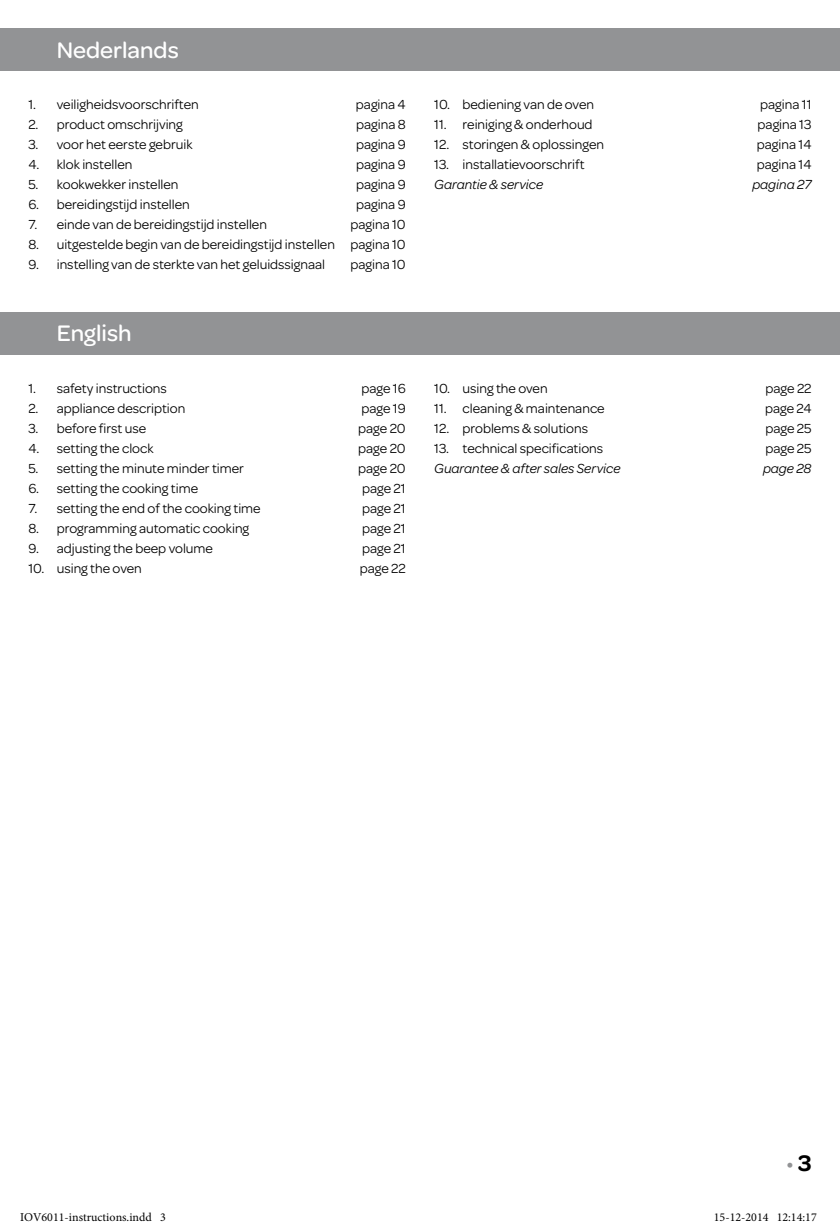
<style>
.page{position:relative;width:840px;height:1227px;background:#fff}
.page>*{position:absolute;margin:0;border:0;box-sizing:border-box;transform-origin:0 0}
.t1{font:500 24px "Omnes";color:#fff}
.t2{font:24px "Omnes";color:#929395}
.t3{font:14px "Omnes";color:#000}
.t4{font:italic 14px "Omnes";color:#000}
.t5{font:12px "Minion Pro";color:#000}
.s1{font-weight:600;color:#000}
</style>
<div class="page">
<div style="left:0;top:28px;width:839px;height:43px;background:#929395"></div>
<div style="left:0;top:312px;width:839px;height:42px;background:#929395"></div>
<h1 class="t1" style="left:57px;top:33px;width:123px">Nederlands</h1>
<p class="t3" style="left:28px;top:95px;width:172px">1. veiligheidsvoorschriften</p>
<p class="t3" style="left:356px;top:95px;width:51px">pagina 4</p>
<p class="t3" style="left:28px;top:115px;width:156px">2. product omschrijving</p>
<p class="t3" style="left:356px;top:115px;width:51px">pagina 8</p>
<p class="t3" style="left:28px;top:135px;width:165px">3. voor het eerste gebruik</p>
<p class="t3" style="left:356px;top:135px;width:51px">pagina 9</p>
<p class="t3" style="left:28px;top:155px;width:105px">4. klok instellen</p>
<p class="t3" style="left:356px;top:155px;width:51px">pagina 9</p>
<p class="t3" style="left:28px;top:175px;width:152px">5. kookwekker instellen</p>
<p class="t3" style="left:356px;top:175px;width:51px">pagina 9</p>
<p class="t3" style="left:28px;top:195px;width:163px">6. bereidingstijd instellen</p>
<p class="t3" style="left:356px;top:195px;width:51px">pagina 9</p>
<p class="t3" style="left:28px;top:215px;width:240px">7. einde van de bereidingstijd instellen</p>
<p class="t3" style="left:350px;top:215px;width:57px">pagina 10</p>
<p class="t3" style="left:28px;top:235px;width:379px">8. uitgestelde begin van de bereidingstijd instellen pagina 10</p>
<p class="t3" style="left:28px;top:255px;width:298px">9. instelling van de sterkte van het geluidssignaal</p>
<p class="t3" style="left:350px;top:255px;width:57px">pagina 10</p>
<h1 class="t1" style="left:57px;top:317px;width:76px">English</h1>
<p class="t3" style="left:28px;top:378px;width:140px">1. safety instructions</p>
<p class="t3" style="left:361px;top:378px;width:46px">page 16</p>
<p class="t3" style="left:28px;top:398px;width:158px">2. appliance description</p>
<p class="t3" style="left:361px;top:398px;width:46px">page 19</p>
<p class="t3" style="left:28px;top:418px;width:119px">3. before first use</p>
<p class="t3" style="left:358px;top:418px;width:49px">page 20</p>
<p class="t3" style="left:28px;top:438px;width:127px">4. setting the clock</p>
<p class="t3" style="left:358px;top:438px;width:49px">page 20</p>
<p class="t3" style="left:28px;top:458px;width:217px">5. setting the minute minder timer</p>
<p class="t3" style="left:358px;top:458px;width:49px">page 20</p>
<p class="t3" style="left:28px;top:478px;width:171px">6. setting the cooking time</p>
<p class="t3" style="left:362px;top:478px;width:45px">page 21</p>
<p class="t3" style="left:28px;top:498px;width:234px">7. setting the end of the cooking time</p>
<p class="t3" style="left:362px;top:498px;width:45px">page 21</p>
<p class="t3" style="left:28px;top:518px;width:222px">8. programming automatic cooking</p>
<p class="t3" style="left:362px;top:518px;width:45px">page 21</p>
<p class="t3" style="left:28px;top:538px;width:186px">9. adjusting the beep volume</p>
<p class="t3" style="left:362px;top:538px;width:45px">page 21</p>
<p class="t3" style="left:28px;top:558px;width:115px">10. using the oven</p>
<p class="t3" style="left:359px;top:558px;width:48px">page 22</p>
<p class="t3" style="left:434px;top:95px;width:161px">10. bediening van de oven</p>
<p class="t3" style="left:759px;top:95px;width:53px">pagina 11</p>
<p class="t3" style="left:434px;top:115px;width:160px">11. reiniging &amp; onderhoud</p>
<p class="t3" style="left:757px;top:115px;width:55px">pagina 13</p>
<p class="t3" style="left:434px;top:135px;width:171px">12. storingen &amp; oplossingen</p>
<p class="t3" style="left:756px;top:135px;width:56px">pagina 14</p>
<p class="t3" style="left:434px;top:155px;width:152px">13. installatievoorschrift</p>
<p class="t3" style="left:756px;top:155px;width:56px">pagina 14</p>
<p class="t4" style="left:434px;top:175px;width:110px">Garantie &amp; service</p>
<p class="t4" style="left:752px;top:175px;width:61px">pagina 27</p>
<p class="t3" style="left:434px;top:378px;width:115px">10. using the oven</p>
<p class="t3" style="left:765px;top:378px;width:48px">page 22</p>
<p class="t3" style="left:434px;top:398px;width:172px">11. cleaning &amp; maintenance</p>
<p class="t3" style="left:764px;top:398px;width:48px">page 24</p>
<p class="t3" style="left:434px;top:418px;width:155px">12. problems &amp; solutions</p>
<p class="t3" style="left:765px;top:418px;width:48px">page 25</p>
<p class="t3" style="left:434px;top:438px;width:170px">13. technical specifications</p>
<p class="t3" style="left:765px;top:438px;width:48px">page 25</p>
<p class="t4" style="left:434px;top:459px;width:188px">Guarantee &amp; after sales Service</p>
<p class="t4" style="left:762px;top:459px;width:50px">page 28</p>
<h1 class="t2" style="left:785px;top:1146px;width:27px">•<span class="s1">3</span></h1>
<p class="t5" style="left:20px;top:1209px;width:147px">IOV6011-instructions.indd 3</p>
<p class="t5" style="left:713px;top:1209px;width:104px">15-12-2014 12:14:17</p>
</div>
